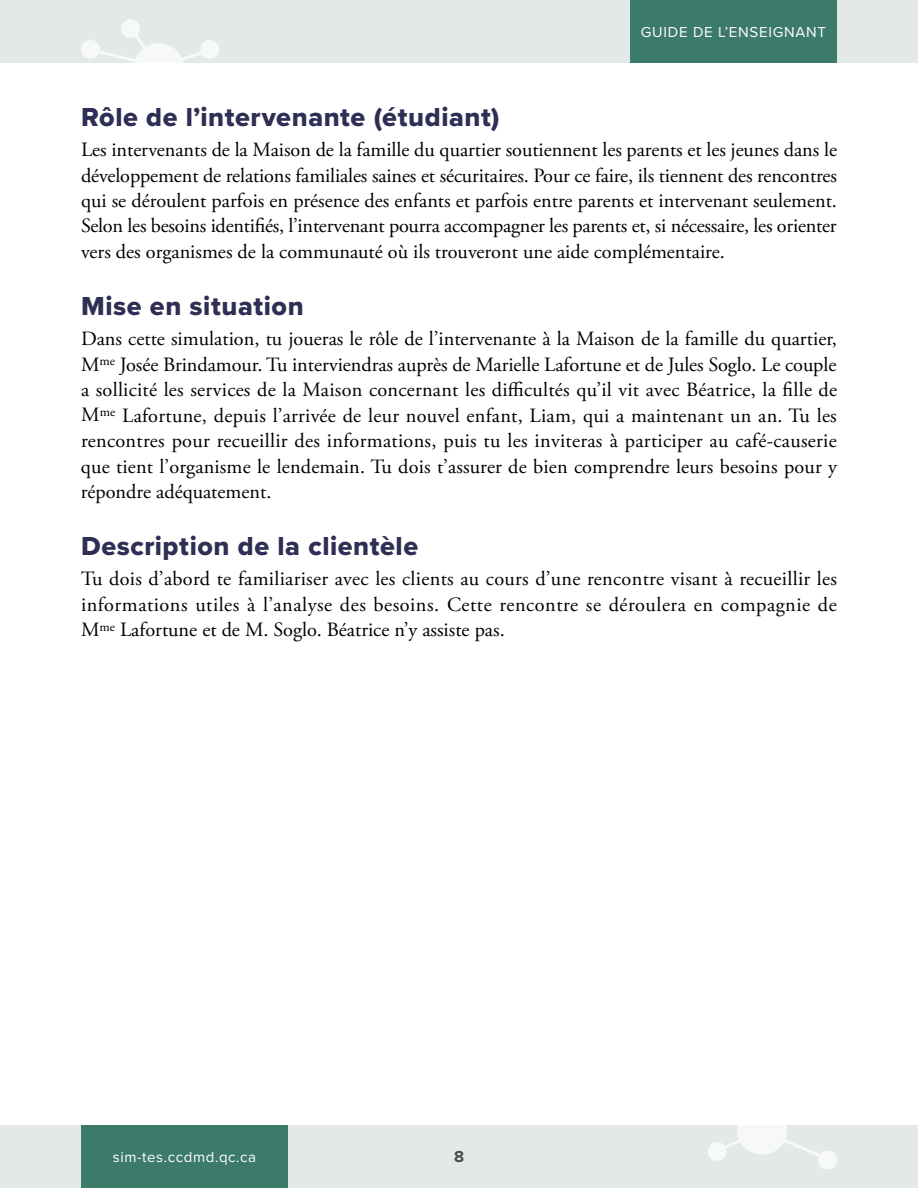
<style>
.page{position:relative;width:918px;height:1188px;background:#fff}
.page>*{position:absolute;margin:0;border:0;box-sizing:border-box;transform-origin:0 0}
.t1{font:27px "Proxima Nova Extrabld";letter-spacing:.02em;color:#2f2e54}
.P_-_0{font:20.25px/25.5px "Adobe Garamond Pro";color:#000;text-align:justify}
.t2{font:700 16.5px "Proxima Nova";color:#4a4a49}
.t3{font:15px "Proxima Nova";letter-spacing:.05em;color:#fff}
</style>
<div class="page">
<div style="left:0;top:0;width:918px;height:63px;background:#e3e8e8"></div>
<div style="left:0;top:1125px;width:918px;height:63px;background:#e3e8e8"></div>
<div style="left:81px;top:1125px;width:207px;height:63px;background:#3c7a69"></div>
<div style="left:630px;top:0;width:207px;height:63px;background:#3c7a69"></div>
<div style="left:737px;top:1105px;width:50px;height:50px;background:#f7f9f9;border-radius:50%"></div>
<div style="left:818px;top:1151px;width:19px;height:18px;background:#f7f9f9;border-radius:50%"></div>
<div style="left:708px;top:1142px;width:19px;height:19px;background:#f7f9f9;border-radius:50%"></div>
<svg style="left:770px;top:1138px;width:50px;height:19px"></svg>
<svg style="left:720px;top:1134px;width:32px;height:19px"></svg>
<div style="left:134px;top:43px;width:50px;height:50px;background:#fff;border-radius:50%"></div>
<div style="left:200px;top:40px;width:19px;height:19px;background:#f7f9f9;border-radius:50%"></div>
<div style="left:121px;top:19px;width:19px;height:19px;background:#f7f9f9;border-radius:50%"></div>
<div style="left:81px;top:40px;width:19px;height:19px;background:#f7f9f9;border-radius:50%"></div>
<svg style="left:172px;top:47px;width:43px;height:15px"></svg>
<svg style="left:92px;top:25px;width:59px;height:38px"></svg>
<p class="t3" style="left:641px;top:20px;width:187px">GUIDE DE L’ENSEIGNANT</p>
<h3 class="t1" style="left:81px;top:97px;width:420px">Rôle de l’intervenante (étudiant)</h3>
<p class="P_-_0" style="left:81px;top:138px;width:758px">Les intervenants de la Maison de la famille du quartier soutiennent les parents et les jeunes dans le développement de relations familiales saines et sécuritaires. Pour ce faire, ils tiennent des rencontres qui se déroulent parfois en présence des enfants et parfois entre parents et intervenant seulement.<br>Selon les besoins identifiés, l’intervenant pourra accompagner les parents et, si nécessaire, les orienter vers des organismes de la communauté où ils trouveront une aide complémentaire.</p>
<h3 class="t1" style="left:81px;top:286px;width:224px">Mise en situation</h3>
<p class="P_-_0" style="left:81px;top:327px;width:758px">Dans cette simulation, tu joueras le rôle de l’intervenante à la Maison de la famille du quartier, M<sup>me</sup> Josée Brindamour. Tu interviendras auprès de Marielle Lafortune et de Jules Soglo. Le couple a sollicité les services de la Maison concernant les difficultés qu’il vit avec Béatrice, la fille de M<sup>me</sup> Lafortune, depuis l’arrivée de leur nouvel enfant, Liam, qui a maintenant un an. Tu les rencontres pour recueillir des informations, puis tu les inviteras à participer au café-causerie que tient l’organisme le lendemain. Tu dois t’assurer de bien comprendre leurs besoins pour y répondre adéquatement.</p>
<h3 class="t1" style="left:81px;top:526px;width:339px">Description de la clientèle</h3>
<p class="P_-_0" style="left:81px;top:567px;width:758px">Tu dois d’abord te familiariser avec les clients au cours d’une rencontre visant à recueillir les informations utiles à l’analyse des besoins. Cette rencontre se déroulera en compagnie de M<sup>me</sup> Lafortune et de M. Soglo. Béatrice n’y assiste pas.</p>
<p class="t3" style="left:113px;top:1145px;width:145px">sim-tes.ccdmd.qc.ca</p>
<p class="t2" style="left:454px;top:1144px;width:11px">8</p>
</div>
